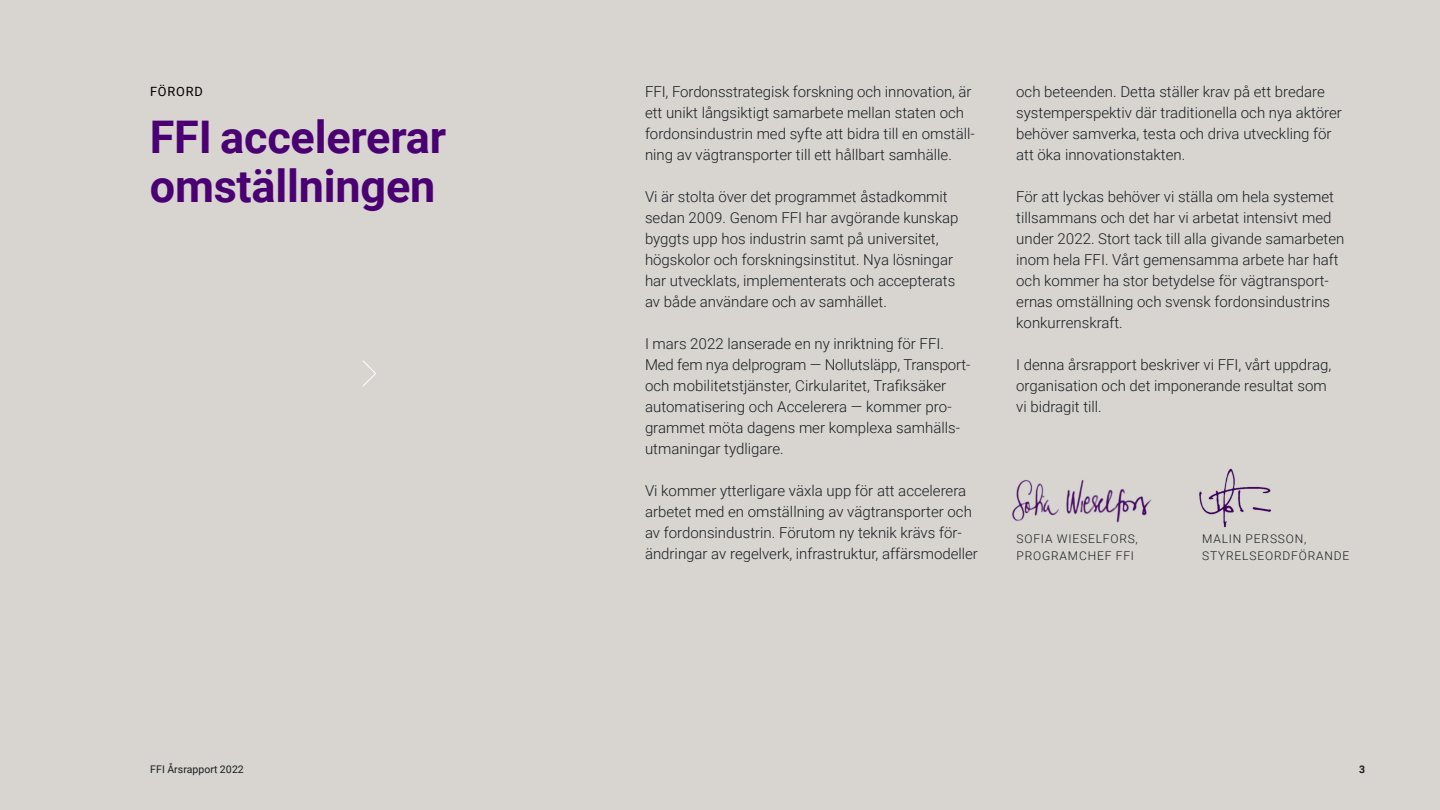
<style>
.page{position:relative;width:1440px;height:810px;background:#d8d5d1}
.page>*{position:absolute;margin:0;border:0;box-sizing:border-box;transform-origin:0 0}
.H2_Bold___Pos{font:700 45px/49.5px "Roboto";letter-spacing:-.005em;color:#4a0072}
.P_brödtext_ny{font:300 15px/21px "Roboto";color:#181d20}
.Dårad{font:12.75px "Roboto";letter-spacing:.065em;color:#000}
.Citat_underskrift{font:300 12px/16.5px "Roboto";letter-spacing:.07em;color:#181d20}
.t1{font:10.5px "Roboto";letter-spacing:.005em;color:#181d20}
.t2{font:700 10.5px "Roboto";color:#181d20}
</style>
<div class="page">
<svg style="left:363px;top:360px;width:13px;height:27px"></svg>
<img style="left:1012px;top:479px;width:140px;height:44px">
<img style="left:1199px;top:468px;width:72px;height:60px">
<p class="Dårad" style="left:150px;top:82px;width:54px">FÖRORD</p>
<h2 class="H2_Bold___Pos" style="left:150px;top:110px;width:298px">FFI accelererar omställningen</h2>
<p class="P_brödtext_ny" style="left:645px;top:81px;width:331px">FFI, Fordonsstrategisk forskning och innovation, är ett unikt långsiktigt samarbete mellan staten och fordonsindustrin med syfte att bidra till en omställ&shy;ning av vägtransporter till ett hållbart samhälle.</p>
<p class="P_brödtext_ny" style="left:645px;top:186px;width:315px">Vi är stolta över det programmet åstadkommit sedan 2009. Genom FFI har avgörande kunskap byggts upp hos industrin samt på universitet, högskolor och forskningsinstitut. Nya lösningar har utvecklats, implementerats och accepterats av både användare och av samhället.</p>
<p class="P_brödtext_ny" style="left:645px;top:333px;width:327px">I mars 2022 lanserade en ny inriktning för FFI.<br>Med fem nya delprogram — Nollutsläpp, Transport&shy;och mobilitetstjänster, Cirkularitet, Trafiksäker automatisering och Accelerera — kommer pro&shy;grammet möta dagens mer komplexa samhälls&shy;utmaningar tydligare.</p>
<p class="P_brödtext_ny" style="left:645px;top:480px;width:335px">Vi kommer ytterligare växla upp för att accelerera arbetet med en omställning av vägtransporter och av fordonsindustrin. Förutom ny teknik krävs för&shy;ändringar av regelverk, infrastruktur, affärsmodeller</p>
<p class="P_brödtext_ny" style="left:1016px;top:81px;width:327px">och beteenden. Detta ställer krav på ett bredare systemperspektiv där traditionella och nya aktörer behöver samverka, testa och driva utveckling för att öka innovationstakten.</p>
<p class="P_brödtext_ny" style="left:1016px;top:186px;width:330px">För att lyckas behöver vi ställa om hela systemet tillsammans och det har vi arbetat intensivt med under 2022. Stort tack till alla givande samarbeten inom hela FFI. Vårt gemensamma arbete har haft och kommer ha stor betydelse för vägtransport&shy;ernas omställning och svensk fordonsindustrins konkurrenskraft.</p>
<p class="P_brödtext_ny" style="left:1016px;top:354px;width:317px">I denna årsrapport beskriver vi FFI, vårt uppdrag, organisation och det imponerande resultat som vi bidragit till.</p>
<p class="Citat_underskrift" style="left:1016px;top:530px;width:123px">SOFIA WIESELFORS,<br>PROGRAMCHEF FFI</p>
<p class="Citat_underskrift" style="left:1202px;top:530px;width:149px">MALIN PERSSON,<br>STYRELSEORDFÖRANDE</p>
<p class="t1" style="left:150px;top:761px;width:95px">FFI Årsrapport 2022</p>
<p class="t2" style="left:1359px;top:761px;width:8px">3</p>
</div>
